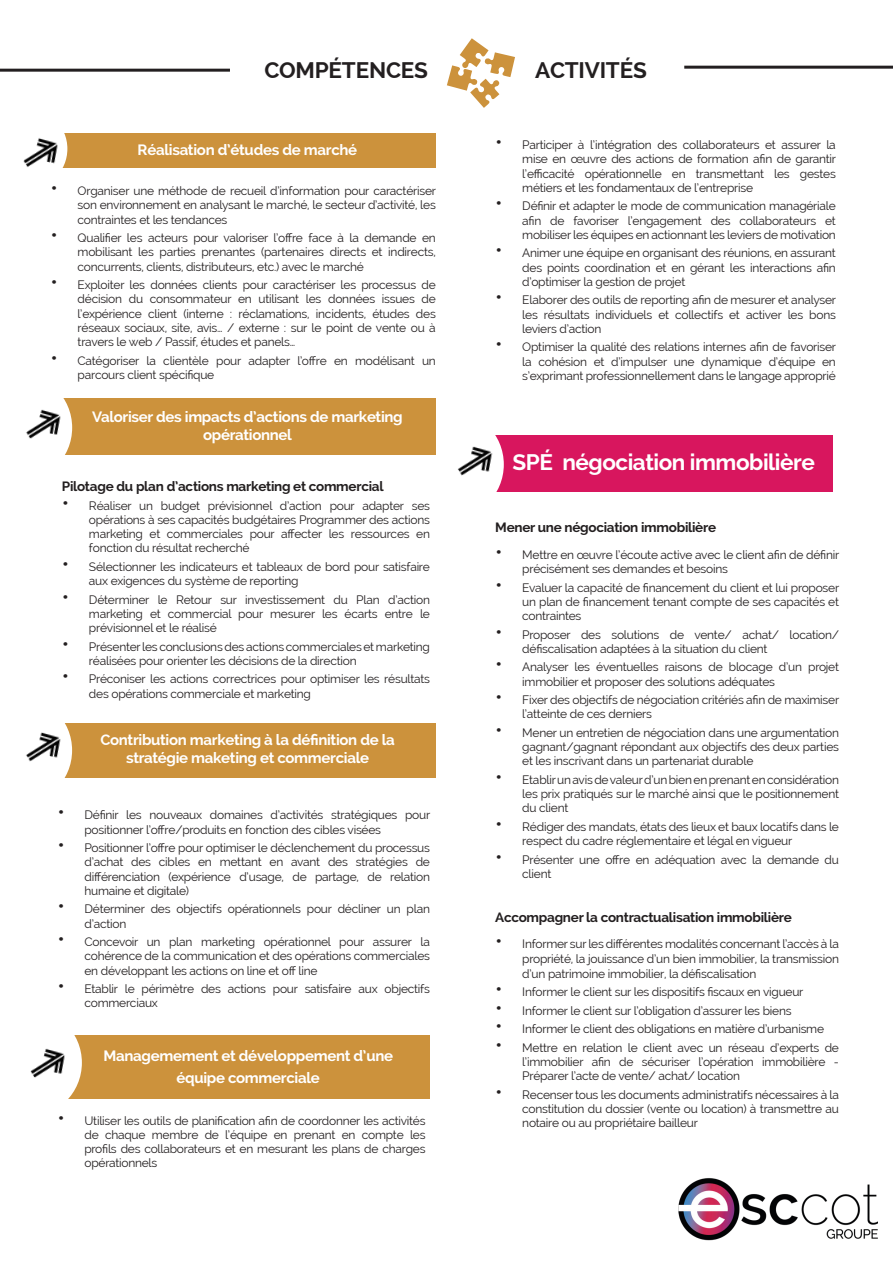
<style>
.page{position:relative;width:893px;height:1263px;background:#fff}
.page>*{position:absolute;margin:0;border:0;box-sizing:border-box;transform-origin:0 0}
.t1{font:700 22.5px "Raleway";letter-spacing:-.02em;color:#fff}
.t2{font:700 22.5px "Raleway";letter-spacing:-.01em;color:#231f20}
.t3{font:700 15px/18px "Raleway";letter-spacing:-.02em;color:#fff;text-align:center}
.t4{font:700 13.5px "Raleway";letter-spacing:-.02em;color:#231f20}
.t5{font:12px/14.2px "Raleway";letter-spacing:-.02em;color:#231f20;text-align:justify}
.s1{font-size:21px}
</style>
<div class="page">
<div style="left:485px;top:435px;width:347px;height:56px;background:#d8165e"></div>
<div style="left:395px;top:410px;width:109px;height:109px;background:#fff;border-radius:50%"></div>
<img style="left:457px;top:440px;width:42px;height:36px">
<hr style="left:684px;top:66px;width:209px;height:3px;background:#231f20">
<hr style="left:0;top:69px;width:230px;height:3px;background:#231f20">
<svg style="left:447px;top:38px;width:68px;height:70px"></svg>
<div style="left:59px;top:133px;width:377px;height:35px;background:#cc923c"></div>
<svg style="left:64px;top:133px;width:3px;height:32px"></svg>
<img style="left:23px;top:133px;width:41px;height:35px">
<div style="left:53px;top:398px;width:383px;height:57px;background:#cc923c"></div>
<svg style="left:53px;top:398px;width:19px;height:57px"></svg>
<div style="left:33px;top:723px;width:403px;height:55px;background:#cc923c"></div>
<div style="left:51px;top:1035px;width:379px;height:64px;background:#cc923c"></div>
<img style="left:26px;top:403px;width:41px;height:46px">
<svg style="left:33px;top:723px;width:39px;height:55px"></svg>
<img style="left:26px;top:726px;width:41px;height:46px">
<svg style="left:51px;top:1035px;width:31px;height:64px"></svg>
<img style="left:30px;top:1042px;width:42px;height:46px">
<img style="left:678px;top:1178px;width:199px;height:63px">
<p class="t2" style="left:265px;top:57px;width:165px">COMPÉTENCES</p>
<p class="t2" style="left:535px;top:57px;width:113px">ACTIVITÉS</p>
<p class="t3" style="left:138px;top:141px;width:221px">Réalisation d’études de marché</p>
<p class="t5" style="left:78px;top:184px;width:360px;text-indent:-27px"><span class="s1">•</span> Organiser une méthode de recueil d’information pour caractériser son environnement en analysant le marché, le secteur d’activité, les contraintes et les tendances</p>
<p class="t5" style="left:78px;top:231px;width:360px;text-indent:-27px"><span class="s1">•</span> Qualifier les acteurs pour valoriser l’offre face à la demande en mobilisant les parties prenantes (partenaires directs et indirects, concurrents, clients, distributeurs, etc.) avec le marché</p>
<p class="t5" style="left:78px;top:278px;width:360px;text-indent:-27px"><span class="s1">•</span> Exploiter les données clients pour caractériser les processus de décision du consommateur en utilisant les données issues de l’expérience client (interne : réclamations, incidents, études des réseaux sociaux, site, avis… / externe : sur le point de vente ou à travers le web / Passif, études et panels…</p>
<p class="t5" style="left:78px;top:353px;width:360px;text-indent:-27px"><span class="s1">•</span> Catégoriser la clientèle pour adapter l’offre en modélisant un parcours client spécifique</p>
<p class="t3" style="left:92px;top:408px;width:312px">Valoriser des impacts d’actions de marketing opérationnel</p>
<p class="t4" style="left:62px;top:479px;width:323px">Pilotage du plan d’actions marketing et commercial</p>
<p class="t5" style="left:89px;top:498px;width:342px;text-indent:-27px"><span class="s1">•</span> Réaliser un budget prévisionnel d’action pour adapter ses opérations à ses capacités budgétaires Programmer des actions marketing et commerciales pour affecter les ressources en fonction du résultat recherché</p>
<p class="t5" style="left:89px;top:560px;width:342px;text-indent:-27px"><span class="s1">•</span> Sélectionner les indicateurs et tableaux de bord pour satisfaire aux exigences du système de reporting</p>
<p class="t5" style="left:89px;top:592px;width:342px;text-indent:-27px"><span class="s1">•</span> Déterminer le Retour sur investissement du Plan d’action marketing et commercial pour mesurer les écarts entre le prévisionnel et le réalisé</p>
<p class="t5" style="left:89px;top:639px;width:342px;text-indent:-27px"><span class="s1">•</span> Présenter les conclusions des actions commerciales et marketing réalisées pour orienter les décisions de la direction</p>
<p class="t5" style="left:89px;top:672px;width:342px;text-indent:-27px"><span class="s1">•</span> Préconiser les actions correctrices pour optimiser les résultats des opérations commerciale et marketing</p>
<p class="t3" style="left:100px;top:731px;width:296px">Contribution marketing à la définition de la stratégie maketing et commerciale</p>
<p class="t5" style="left:84px;top:808px;width:347px;text-indent:-27px"><span class="s1">•</span> Définir les nouveaux domaines d’activités stratégiques pour positionner l’offre/produits en fonction des cibles visées</p>
<p class="t5" style="left:84px;top:841px;width:347px;text-indent:-27px"><span class="s1">•</span> Positionner l’offre pour optimiser le déclenchement du processus d’achat des cibles en mettant en avant des stratégies de différenciation (expérience d’usage, de partage, de relation humaine et digitale)</p>
<p class="t5" style="left:84px;top:902px;width:347px;text-indent:-27px"><span class="s1">•</span> Déterminer des objectifs opérationnels pour décliner un plan d’action</p>
<p class="t5" style="left:84px;top:935px;width:347px;text-indent:-27px"><span class="s1">•</span> Concevoir un plan marketing opérationnel pour assurer la cohérence de la communication et des opérations commerciales en développant les actions on line et off line</p>
<p class="t5" style="left:84px;top:982px;width:347px;text-indent:-27px"><span class="s1">•</span> Etablir le périmètre des actions pour satisfaire aux objectifs commerciaux</p>
<p class="t3" style="left:103px;top:1047px;width:291px">Managemement et développement d’une</p>
<p class="t3" style="left:177px;top:1069px;width:145px">équipe commerciale</p>
<p class="t5" style="left:84px;top:1113px;width:343px;text-indent:-27px"><span class="s1">•</span> Utiliser les outils de planification afin de coordonner les activités de chaque membre de l’équipe en prenant en compte les profils des collaborateurs et en mesurant les plans de charges opérationnels</p>
<p class="t5" style="left:522px;top:138px;width:315px;text-indent:-27px"><span class="s1">•</span> Participer à l’intégration des collaborateurs et assurer la mise en œuvre des actions de formation afin de garantir l’efficacité opérationnelle en transmettant les gestes métiers et les fondamentaux de l’entreprise</p>
<p class="t5" style="left:522px;top:199px;width:315px;text-indent:-27px"><span class="s1">•</span> Définir et adapter le mode de communication managériale afin de favoriser l’engagement des collaborateurs et mobiliser les équipes en actionnant les leviers de motivation</p>
<p class="t5" style="left:522px;top:246px;width:315px;text-indent:-27px"><span class="s1">•</span> Animer une équipe en organisant des réunions, en assurant des points coordination et en gérant les interactions afin d’optimiser la gestion de projet</p>
<p class="t5" style="left:522px;top:293px;width:315px;text-indent:-27px"><span class="s1">•</span> Elaborer des outils de reporting afin de mesurer et analyser les résultats individuels et collectifs et activer les bons leviers d’action</p>
<p class="t5" style="left:522px;top:340px;width:315px;text-indent:-27px"><span class="s1">•</span> Optimiser la qualité des relations internes afin de favoriser la cohésion et d’impulser une dynamique d’équipe en s’exprimant professionnellement dans le langage approprié</p>
<p class="t1" style="left:512px;top:449px;width:304px">SPÉ négociation immobilière</p>
<p class="t4" style="left:495px;top:519px;width:222px">Mener une négociation immobilière</p>
<p class="t5" style="left:522px;top:547px;width:318px;text-indent:-27px"><span class="s1">•</span> Mettre en œuvre l’écoute active avec le client afin de définir précisément ses demandes et besoins</p>
<p class="t5" style="left:522px;top:580px;width:318px;text-indent:-27px"><span class="s1">•</span> Evaluer la capacité de financement du client et lui proposer un plan de financement tenant compte de ses capacités et contraintes</p>
<p class="t5" style="left:522px;top:627px;width:318px;text-indent:-27px"><span class="s1">•</span> Proposer des solutions de vente/ achat/ location/ défiscalisation adaptées à la situation du client</p>
<p class="t5" style="left:522px;top:660px;width:318px;text-indent:-27px"><span class="s1">•</span> Analyser les éventuelles raisons de blocage d’un projet immobilier et proposer des solutions adéquates</p>
<p class="t5" style="left:522px;top:693px;width:318px;text-indent:-27px"><span class="s1">•</span> Fixer des objectifs de négociation critériés afin de maximiser l’atteinte de ces derniers</p>
<p class="t5" style="left:522px;top:725px;width:318px;text-indent:-27px"><span class="s1">•</span> Mener un entretien de négociation dans une argumentation gagnant/gagnant répondant aux objectifs des deux parties et les inscrivant dans un partenariat durable</p>
<p class="t5" style="left:522px;top:772px;width:318px;text-indent:-27px"><span class="s1">•</span> Etablir un avis de valeur d’un bien en prenant en considération les prix pratiqués sur le marché ainsi que le positionnement du client</p>
<p class="t5" style="left:522px;top:819px;width:318px;text-indent:-27px"><span class="s1">•</span> Rédiger des mandats, états des lieux et baux locatifs dans le respect du cadre réglementaire et légal en vigueur</p>
<p class="t5" style="left:522px;top:852px;width:318px;text-indent:-27px"><span class="s1">•</span> Présenter une offre en adéquation avec la demande du client</p>
<p class="t4" style="left:495px;top:910px;width:298px">Accompagner la contractualisation immobilière</p>
<p class="t5" style="left:522px;top:936px;width:318px;line-height:15px;text-indent:-27px"><span class="s1">•</span> Informer sur les différentes modalités concernant l’accès à la propriété, la jouissance d’un bien immobilier, la transmission d’un patrimoine immobilier, la défiscalisation</p>
<p class="t5" style="left:495px;top:985px;width:310px"><span class="s1">•</span> Informer le client sur les dispositifs fiscaux en vigueur</p>
<p class="t5" style="left:495px;top:1003px;width:298px"><span class="s1">•</span> Informer le client sur l’obligation d’assurer les biens</p>
<p class="t5" style="left:495px;top:1022px;width:330px"><span class="s1">•</span> Informer le client des obligations en matière d’urbanisme</p>
<p class="t5" style="left:522px;top:1040px;width:318px;text-indent:-27px"><span class="s1">•</span> Mettre en relation le client avec un réseau d’experts de l’immobilier afin de sécuriser l’opération immobilière - Préparer l’acte de vente/ achat/ location</p>
<p class="t5" style="left:522px;top:1087px;width:318px;text-indent:-27px"><span class="s1">•</span> Recenser tous les documents administratifs nécessaires à la constitution du dossier (vente ou location) à transmettre au notaire ou au propriétaire bailleur</p>
</div>
